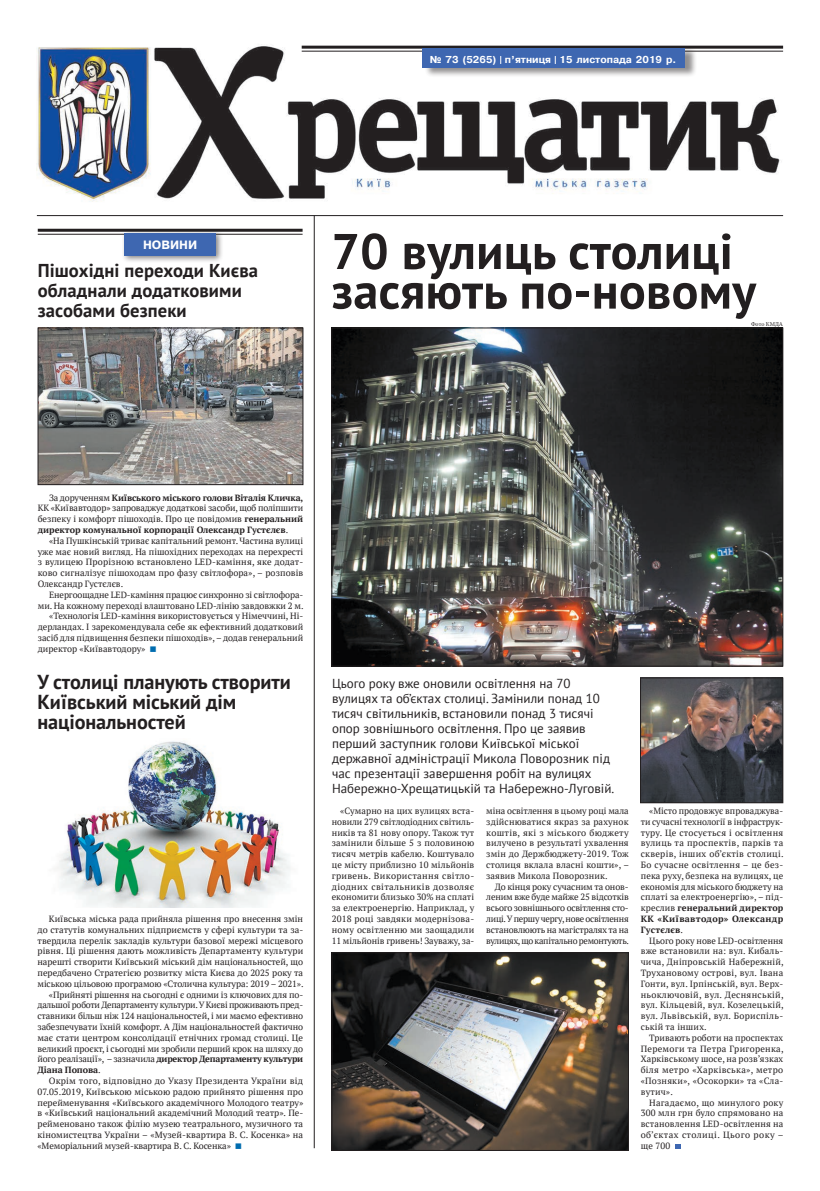
<style>
.page{position:relative;width:820px;height:1191px;background:#fff}
.page>*{position:absolute;margin:0;border:0;box-sizing:border-box;transform-origin:0 0}
.Zagol_Glavn{font:700 50px/39.6px "PT Sans";letter-spacing:.005em;color:#231f20}
.ZagNews2{font:700 20.2px/20px "PT Sans";letter-spacing:-.005em;color:#231f20}
.ZagNews2-2{font:700 18.6px/20px "PT Sans";letter-spacing:.005em;color:#231f20}
.Vstupbig{font:13px/15px "PT Sans";color:#231f20}
.t1{font:700 12px "Pragmatica CTT";color:#fff}
.t2{font:700 10px "Pragmatica CTT";color:#fff}
.TXT-2{font:9px/10.8px "PT Serif";color:#231f20;text-align:justify}
.Tabl{font:6px "Minion Pro";color:#231f20}
.s1{font-weight:700}
</style>
<div class="page">
<img style="left:37px;top:45px;width:745px;height:157px">
<hr style="left:37px;top:215px;width:745px;height:1px;background:#231f20">
<hr style="left:301px;top:46px;width:481px;height:3px;background:#231f20">
<hr style="left:301px;top:51px;width:481px;height:1px;background:#231f20">
<div style="left:424px;top:47px;width:273px;height:31px;background:#231f20;opacity:.5"></div>
<div style="left:422px;top:48px;width:262px;height:20px;background:#3e67b1"></div>
<svg style="left:675px;top:1144px;width:4px;height:4px"></svg>
<img style="left:333px;top:330px;width:447px;height:334px">
<div style="left:331px;top:328px;width:451px;height:338px;border:1px solid #231f20"></div>
<img style="left:333px;top:954px;width:293px;height:194px">
<div style="left:331px;top:952px;width:297px;height:198px;border:1px solid #231f20"></div>
<img style="left:40px;top:330px;width:261px;height:153px">
<div style="left:38px;top:328px;width:265px;height:157px;border:1px solid #231f20"></div>
<img style="left:55px;top:741px;width:235px;height:166px">
<img style="left:642px;top:679px;width:138px;height:122px">
<div style="left:640px;top:677px;width:142px;height:126px;border:1px solid #231f20"></div>
<hr style="left:38px;top:229px;width:264px;height:3px;background:#231f20">
<hr style="left:38px;top:234px;width:264px;height:1px;background:#231f20">
<div style="left:122px;top:229px;width:101px;height:34px;background:#231f20;opacity:.55"></div>
<div style="left:125px;top:234px;width:91px;height:22px;background:#3e67b1"></div>
<hr style="left:314px;top:215px;width:1px;height:933px;background:#231f20">
<p class="t2" style="left:430px;top:54px;width:248px">№ 73 (5265) п’ятниця 15 листопада 2019 р.</p>
<p class="t1" style="left:143px;top:238px;width:56px">НОВИНИ</p>
<p class="ZagNews2-2" style="left:38px;top:260px;width:222px">Пішохідні переходи Києва обладнали додатковими засобами безпеки</p>
<p class="Zagol_Glavn" style="left:331px;top:231px;width:426px">70 вулиць столиці засяють по-новому</p>
<p class="Tabl" style="left:750px;top:320px;width:34px">Фото КМДА</p>
<p class="TXT-2" style="left:38px;top:492px;width:267px;text-indent:11px">За дорученням <span class="s1">Київського міського голови Віталія Кличка, </span>КК «Київавтодор» запроваджує додаткові засоби, щоб поліпшити безпеку і комфорт пішоходів. Про це повідомив <span class="s1">генеральний директор комунальної корпорації Олександр Густєлєв</span>.</p>
<p class="TXT-2" style="left:38px;top:535px;width:267px;text-indent:11px">«На Пушкінській триває капітальний ремонт. Частина вулиці уже має новий вигляд. На пішохідних переходах на перехресті з вулицею Прорізною встановлено LED-каміння, яке додат&shy;ково сигналізує пішоходам про фазу світлофора», – розповів Олександр Густєлєв.</p>
<p class="TXT-2" style="left:38px;top:589px;width:267px;text-align:right">Енергоощадне LED-каміння працює синхронно зі світлофора&shy;ми. На кожному переході влаштовано LED-лінію завдовжки 2 м.</p>
<p class="TXT-2" style="left:38px;top:611px;width:267px;text-indent:11px">«Технологія LED-каміння використовується у Німеччині, Ні&shy;дерландах. І зарекомендувала себе як ефективний додатковий засіб для підвищення безпеки пішоходів», – додав генеральний директор «Київавтодору»</p>
<p class="ZagNews2" style="left:37px;top:671px;width:255px">У столиці планують створити<br>Київський міський дім національностей</p>
<p class="TXT-2" style="left:37px;top:913px;width:267px;text-indent:11px">Київська міська рада прийняла рішення про внесення змін до статутів комунальних підприємств у сфері культури та за&shy;твердила перелік закладів культури базової мережі місцевого рівня. Ці рішення дають можливість Департаменту культури нарешті створити Київський міський дім національностей, що передбачено Стратегією розвитку міста Києва до 2025 року та міською цільовою програмою «Столична культура: 2019 – 2021».</p>
<p class="TXT-2" style="left:37px;top:989px;width:267px;text-indent:11px">«Прийняті рішення на сьогодні є одними із ключових для по&shy;дальшої роботи Департаменту культури. У Києві проживають пред&shy;ставники більш ніж 124 національностей, і ми маємо ефективно забезпечувати їхній комфорт. А Дім національностей фактично має стати центром консолідації етнічних громад столиці. Це великий проєкт, і сьогодні ми зробили перший крок на шляху до його реалізації», – зазначила <span class="s1">директор Департаменту культури Діана Попова</span>.</p>
<p class="TXT-2" style="left:37px;top:1075px;width:267px;text-indent:11px">Окрім того, відповідно до Указу Президента України від 07.05.2019, Київською міською радою прийнято рішення про перейменування «Київського академічного Молодого театру» в «Київський національний академічний Молодий театр». Пе&shy;рейменовано також філію музею театрального, музичного та кіномистецтва України – «Музей-квартира В. С. Косенка» на «Меморіальний музей-квартира В. С. Косенка»</p>
<p class="Vstupbig" style="left:332px;top:675px;width:283px">Цього року вже оновили освітлення на 70 вулицях та об’єктах столиці. Замінили понад 10 тисяч світильників, встановили понад 3 тисячі опор зовнішнього освітлення. Про це заявив перший заступник голови Київської міської державної адміністрації Микола Поворозник під час презентації завершення робіт на вулицях Набережно-Хрещатицькій та Набережно-Луговій.</p>
<p class="TXT-2" style="left:331px;top:805px;width:144px;text-indent:9px">«Сумарно на цих вулицях вста&shy;новили 279 світлодіодних світиль&shy;ників та 81 нову опору. Також тут замінили більше 5 з половиною тисяч метрів кабелю. Коштувало це місту приблизно 10 мільйонів гривень. Використання світло&shy;діодних світальників дозволяє економити близько 30% на сплаті за електроенергію. Наприклад, у 2018 році завдяки модернізова&shy;ному освітленню ми заощадили 11 мільйонів гривень! Зауважу, за-</p>
<p class="TXT-2" style="left:486px;top:805px;width:144px">міна освітлення в цьому році мала здійснюватися якраз за рахунок коштів, які з міського бюджету вилучено в результаті ухвалення змін до Держбюджету-2019. Тож столиця вклала власні кошти», – заявив Микола Поворозник.</p>
<p class="TXT-2" style="left:486px;top:881px;width:144px;text-indent:9px">До кінця року сучасним та онов&shy;леним вже буде майже 25 відсотків всього зовнішнього освітлення сто&shy;лиці. У першу чергу, нове освітлення встановлюють на магістралях та на вулицях, що капітально ремонтують.</p>
<p class="TXT-2" style="left:640px;top:805px;width:144px;text-indent:9px">«Місто продовжує впроваджува&shy;ти сучасні технології в інфраструк&shy;туру. Це стосується і освітлення вулиць та проспектів, парків та скверів, інших об’єктів столиці.<br>Бо сучасне освітлення – це без&shy;пека руху, безпека на вулицях, це економія для міського бюджету на сплаті за електроенергію», – під&shy;креслив <span class="s1">генеральний директор КК «Київавтодор» Олександр Густєлєв</span>.</p>
<p class="TXT-2" style="left:640px;top:935px;width:144px;text-indent:9px">Цього року нове LED-освітлення вже встановили на: вул. Кибаль&shy;чича, Дніпровській Набережній, Трухановому острові, вул. Івана Гонти, вул. Ірпінській, вул. Верх&shy;ньоключовій, вул. Деснянській, вул. Кільцевій, вул. Козелецькій, вул. Львівській, вул. Бориспіль&shy;ській та інших.</p>
<p class="TXT-2" style="left:640px;top:1032px;width:144px;text-indent:9px">Тривають роботи на проспектах Перемоги та Петра Григоренка, Харківському шосе, на розв’язках біля метро «Харківська», метро «Позняки», «Осокорки» та «Сла&shy;вутич».</p>
<p class="TXT-2" style="left:640px;top:1097px;width:144px;text-indent:9px">Нагадаємо, що минулого року 300 млн грн було спрямовано на встановлення LED-освітлення на об’єктах столиці. Цього року – ще 700</p>
</div>
